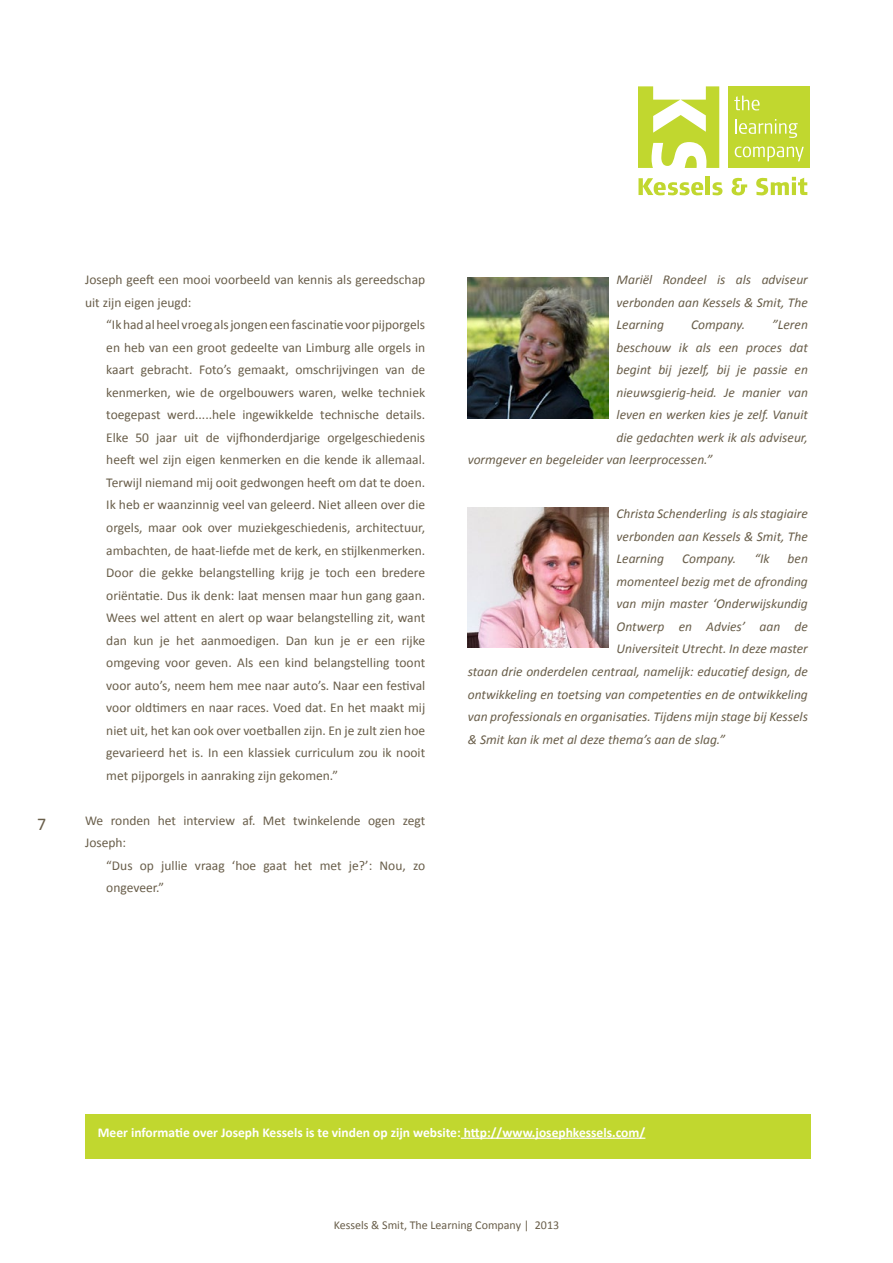
<style>
.page{position:relative;width:893px;height:1263px;background:#fff}
.page>*{position:absolute;margin:0;border:0;box-sizing:border-box;transform-origin:0 0}
.t1{font:18px "Calibri";color:#695e4a}
.t2{font:13.5px/22.5px "Calibri";color:#695e4a}
.t3{font:italic 13.5px/22.5px "Calibri";color:#695e4a;text-align:justify}
.t4{font:700 13.5px "Calibri";color:#fff}
.t5{font:12px "Calibri";color:#695e4a}
</style>
<div class="page">
<div style="left:728px;top:86px;width:82px;height:82px;background:#c1d72f"></div>
<svg style="left:638px;top:86px;width:81px;height:82px"></svg>
<svg style="left:638px;top:178px;width:65px;height:17px"></svg>
<hr style="left:706px;top:177px;width:4px;height:18px;background:#c1d72f">
<svg style="left:712px;top:182px;width:10px;height:13px"></svg>
<svg style="left:731px;top:178px;width:16px;height:17px"></svg>
<svg style="left:756px;top:177px;width:51px;height:18px"></svg>
<svg style="left:734px;top:96px;width:26px;height:14px"></svg>
<svg style="left:735px;top:119px;width:63px;height:19px"></svg>
<svg style="left:735px;top:147px;width:69px;height:14px"></svg>
<img style="left:468px;top:278px;width:140px;height:140px">
<img style="left:468px;top:507px;width:140px;height:140px">
<div style="left:85px;top:1114px;width:725px;height:45px;background:#c1d72f"></div>
<hr style="left:461px;top:1137px;width:184px;height:2px;background:#fff">
<h1 class="t1" style="left:37px;top:813px;width:11px">7</h1>
<p class="t2" style="left:85px;top:269px;width:342px">Joseph geeft een mooi voorbeeld van kennis als gereedschap uit zijn eigen jeugd:</p>
<p class="t2" style="left:106px;top:314px;width:320px;text-align:justify">“Ik had al heel vroeg als jongen een fascinatie voor pijporgels en heb van een groot gedeelte van Limburg alle orgels in kaart gebracht. Foto’s gemaakt, omschrijvingen van de kenmerken, wie de orgelbouwers waren, welke techniek toegepast werd.....hele ingewikkelde technische details.<br>Elke 50 jaar uit de vijfhonderdjarige orgelgeschiedenis heeft wel zijn eigen kenmerken en die kende ik allemaal.<br>Terwijl niemand mij ooit gedwongen heeft om dat te doen.<br>Ik heb er waanzinnig veel van geleerd. Niet alleen over die orgels, maar ook over muziekgeschiedenis, architectuur, ambachten, de haat-liefde met de kerk, en stijlkenmerken.<br>Door die gekke belangstelling krijg je toch een bredere oriëntatie. Dus ik denk: laat mensen maar hun gang gaan.<br>Wees wel attent en alert op waar belangstelling zit, want dan kun je het aanmoedigen. Dan kun je er een rijke omgeving voor geven. Als een kind belangstelling toont voor auto’s, neem hem mee naar auto’s. Naar een festival voor oldtimers en naar races. Voed dat. En het maakt mij niet uit, het kan ook over voetballen zijn. En je zult zien hoe gevarieerd het is. In een klassiek curriculum zou ik nooit met pijporgels in aanraking zijn gekomen.”</p>
<p class="t2" style="left:85px;top:809px;width:342px">We ronden het interview af. Met twinkelende ogen zegt<br>Joseph:</p>
<p class="t2" style="left:106px;top:854px;width:320px">“Dus op jullie vraag ‘hoe gaat het met je?’: Nou, zo ongeveer.”</p>
<p class="t3" style="left:617px;top:268px;width:193px">Mariël Rondeel is als adviseur verbonden aan Kessels &amp; Smit, The Learning</p>
<p class="t3" style="left:691px;top:313px;width:56px">Company.</p>
<p class="t3" style="left:772px;top:313px;width:37px">”Leren</p>
<p class="t3" style="left:617px;top:336px;width:193px">beschouw ik als een proces dat</p>
<p class="t3" style="left:617px;top:358px;width:193px">begint bij jezelf, bij je passie en</p>
<p class="t3" style="left:617px;top:381px;width:193px">nieuwsgierig-heid. Je manier van</p>
<p class="t3" style="left:617px;top:403px;width:193px">leven en werken kies je zelf. Vanuit</p>
<p class="t3" style="left:617px;top:426px;width:193px">die gedachten werk ik als adviseur,</p>
<p class="t3" style="left:468px;top:448px;width:246px">vormgever en begeleider van leerprocessen.”</p>
<p class="t3" style="left:617px;top:502px;width:193px">Christa Schenderling is als stagiaire verbonden aan Kessels &amp; Smit, The Learning</p>
<p class="t3" style="left:682px;top:547px;width:56px">Company.</p>
<p class="t3" style="left:754px;top:547px;width:17px">“Ik</p>
<p class="t3" style="left:788px;top:547px;width:22px">ben</p>
<p class="t3" style="left:617px;top:570px;width:193px">momenteel bezig met de afronding</p>
<p class="t3" style="left:617px;top:592px;width:193px">van mijn master ‘Onderwijskundig</p>
<p class="t3" style="left:617px;top:615px;width:193px">Ontwerp en Advies’ aan de</p>
<p class="t3" style="left:617px;top:637px;width:193px">Universiteit Utrecht. In deze master</p>
<p class="t3" style="left:468px;top:660px;width:342px">staan drie onderdelen centraal, namelijk: educatief design, de</p>
<p class="t3" style="left:468px;top:682px;width:342px">ontwikkeling en toetsing van competenties en de ontwikkeling</p>
<p class="t3" style="left:468px;top:705px;width:342px">van professionals en organisaties. Tijdens mijn stage bij Kessels</p>
<p class="t3" style="left:468px;top:727px;width:259px">&amp; Smit kan ik met al deze thema’s aan de slag.”</p>
<p class="t4" style="left:98px;top:1124px;width:549px">Meer informatie over Joseph Kessels is te vinden op zijn website: http://www.josephkessels.com/</p>
<p class="t5" style="left:334px;top:1218px;width:227px">Kessels &amp; Smit, The Learning Company | 2013</p>
</div>
